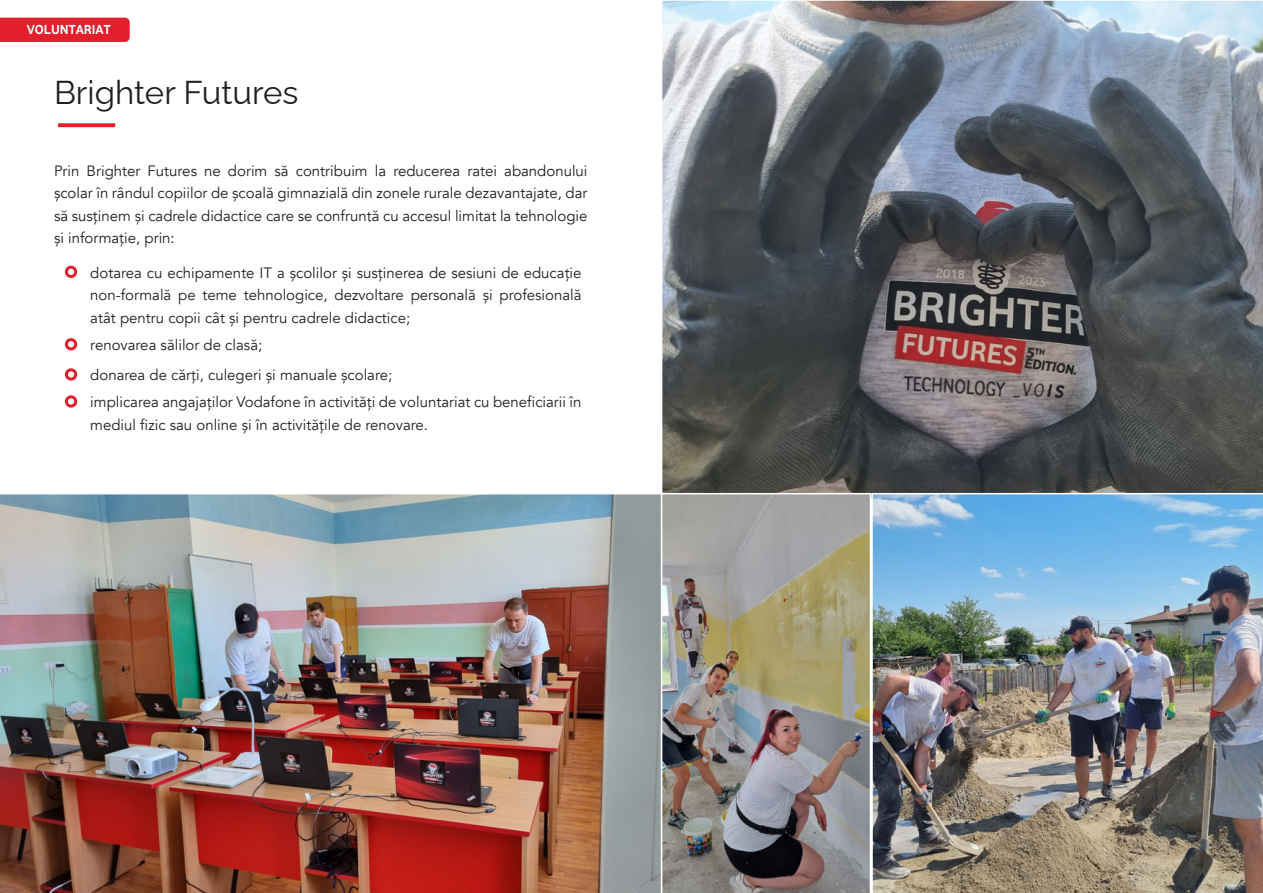
<style>
.page{position:relative;width:1263px;height:893px;background:#fff}
.page>*{position:absolute;margin:0;border:0;box-sizing:border-box;transform-origin:0 0}
.t1{font:100 33px "Raleway";color:#231f20}
.t2{font:15px/22.5px "Avenir";color:#231f20;text-align:justify}
.t3{font:13.5px "Vodafone Rg RO Bold";color:#fff}
</style>
<div class="page">
<div style="left:0;top:18px;width:130px;height:24px;background:#e31e2d"></div>
<svg style="left:58px;top:123px;width:57px;height:4px"></svg>
<div style="left:65px;top:266px;width:12px;height:12px;border:3px solid #e31e2d;border-radius:50%"></div>
<div style="left:65px;top:338px;width:12px;height:12px;border:3px solid #e31e2d;border-radius:50%"></div>
<div style="left:65px;top:368px;width:12px;height:13px;border:3px solid #e31e2d;border-radius:50%"></div>
<div style="left:65px;top:395px;width:12px;height:13px;border:3px solid #e31e2d;border-radius:50%"></div>
<svg style="left:662px;top:0;width:601px;height:493px;background:#64676d"></svg>
<img style="left:871px;top:493px;width:392px;height:400px">
<img style="left:0;top:494px;width:661px;height:399px">
<img style="left:662px;top:494px;width:208px;height:399px">
<p class="t3" style="left:27px;top:22px;width:86px">VOLUNTARIAT</p>
<p class="t1" style="left:54px;top:66px;width:246px">Brighter Futures</p>
<p class="t2" style="left:54px;top:160px;width:535px">Prin Brighter Futures ne dorim să contribuim la reducerea ratei abandonului școlar în rândul copiilor de școală gimnazială din zonele rurale dezavantajate, dar să susținem și cadrele didactice care se confruntă cu accesul limitat la tehnologie și informație, prin:</p>
<p class="t2" style="left:90px;top:262px;width:493px">dotarea cu echipamente IT a școlilor și susținerea de sesiuni de educație non-formală pe teme tehnologice, dezvoltare personală și profesională atât pentru copii cât și pentru cadrele didactice;</p>
<p class="t2" style="left:90px;top:334px;width:173px">renovarea sălilor de clasă;</p>
<p class="t2" style="left:90px;top:364px;width:303px">donarea de cărți, culegeri și manuale școlare;</p>
<p class="t2" style="left:90px;top:391px;width:493px">implicarea angajaților Vodafone în activități de voluntariat cu beneficiarii în mediul fizic sau online și în activitățile de renovare.</p>
</div>
